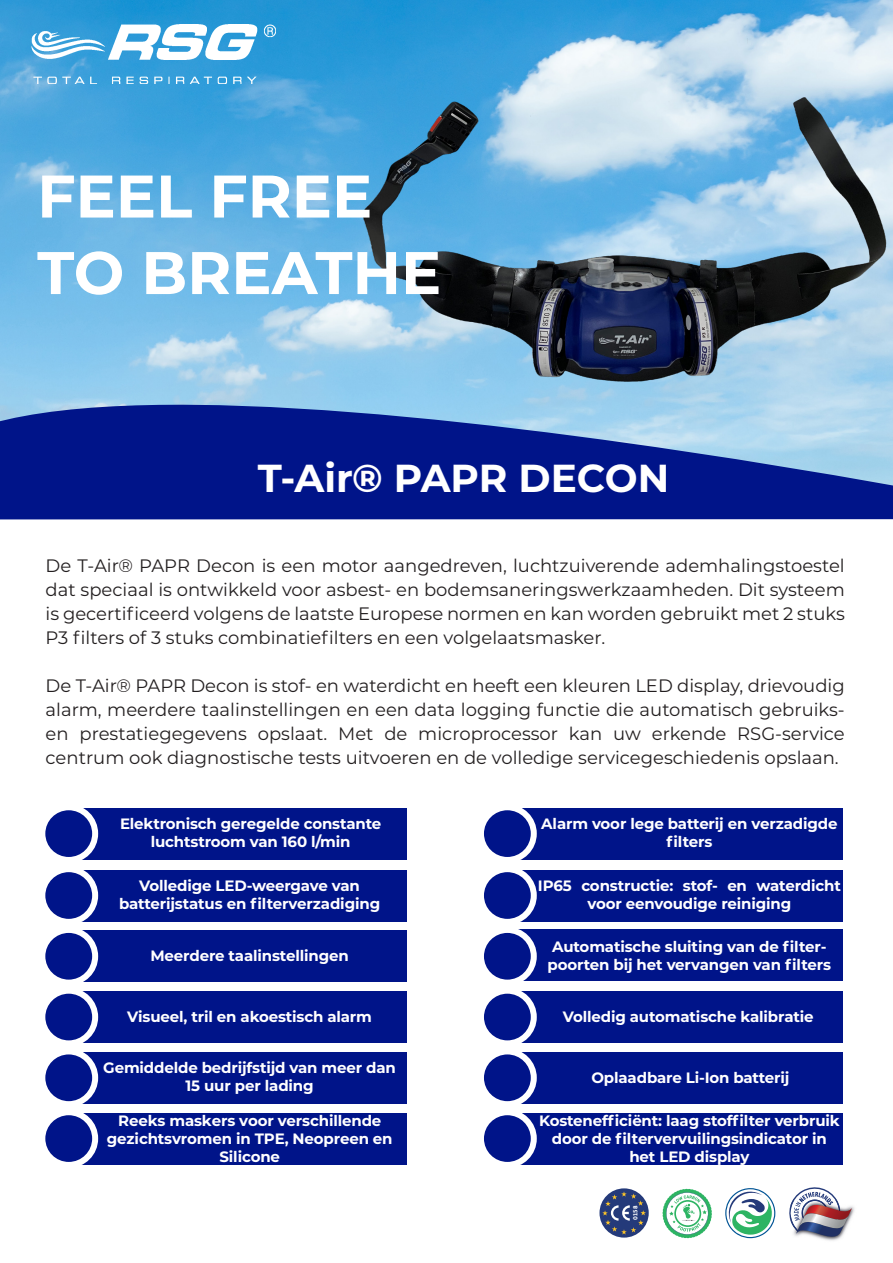
<style>
.page{position:relative;width:893px;height:1263px;background:#fff}
.page>*{position:absolute;margin:0;border:0;box-sizing:border-box;transform-origin:0 0}
._40_51_Bold_Left{font:700 60px/76.5px "Montserrat";color:#fff}
._10_16_Reg_Center{font:700 39px "Montserrat";color:#fff}
._10_16_Reg_Left{font:18px/24px "Montserrat";color:#231f20;text-align:justify}
._8_12_Reg_Left{font:700 15px/18px "Montserrat";letter-spacing:-.01em;color:#fff;text-align:center}
.t1{font:700 6.45px "Depot New";color:#fff}
</style>
<div class="page">
<img style="left:0;top:0;width:355px;height:261px">
<img style="left:355px;top:0;width:538px;height:261px">
<div style="left:73px;top:808px;width:333px;height:51px;background:#001489"></div>
<div style="left:73px;top:870px;width:333px;height:51px;background:#001489"></div>
<div style="left:73px;top:931px;width:333px;height:51px;background:#001489"></div>
<div style="left:73px;top:991px;width:333px;height:52px;background:#001489"></div>
<div style="left:73px;top:1052px;width:333px;height:51px;background:#001489"></div>
<div style="left:73px;top:1113px;width:333px;height:51px;background:#001489"></div>
<div style="left:42px;top:1112px;width:53px;height:53px;background:#001489;border-radius:50%"></div>
<div style="left:39px;top:1109px;width:59px;height:59px;border:6px solid #fff;border-radius:50%"></div>
<div style="left:42px;top:807px;width:53px;height:53px;background:#001489;border-radius:50%"></div>
<div style="left:39px;top:804px;width:59px;height:59px;border:6px solid #fff;border-radius:50%"></div>
<div style="left:509px;top:808px;width:334px;height:51px;background:#001489"></div>
<div style="left:481px;top:807px;width:53px;height:53px;background:#001489;border-radius:50%"></div>
<div style="left:478px;top:804px;width:59px;height:59px;border:6px solid #fff;border-radius:50%"></div>
<div style="left:509px;top:870px;width:334px;height:51px;background:#001489"></div>
<div style="left:509px;top:929px;width:334px;height:52px;background:#001489"></div>
<div style="left:509px;top:991px;width:334px;height:52px;background:#001489"></div>
<div style="left:42px;top:869px;width:53px;height:53px;background:#001489;border-radius:50%"></div>
<div style="left:39px;top:866px;width:59px;height:59px;border:6px solid #fff;border-radius:50%"></div>
<div style="left:42px;top:930px;width:53px;height:53px;background:#001489;border-radius:50%"></div>
<div style="left:39px;top:927px;width:59px;height:59px;border:6px solid #fff;border-radius:50%"></div>
<div style="left:42px;top:991px;width:53px;height:52px;background:#001489;border-radius:50%"></div>
<div style="left:39px;top:988px;width:59px;height:58px;border:6px solid #fff;border-radius:50%"></div>
<div style="left:42px;top:1051px;width:53px;height:53px;background:#001489;border-radius:50%"></div>
<div style="left:39px;top:1048px;width:59px;height:59px;border:6px solid #fff;border-radius:50%"></div>
<div style="left:481px;top:869px;width:53px;height:53px;background:#001489;border-radius:50%"></div>
<div style="left:478px;top:866px;width:59px;height:59px;border:6px solid #fff;border-radius:50%"></div>
<div style="left:481px;top:930px;width:53px;height:53px;background:#001489;border-radius:50%"></div>
<div style="left:478px;top:927px;width:59px;height:59px;border:6px solid #fff;border-radius:50%"></div>
<div style="left:481px;top:991px;width:53px;height:52px;background:#001489;border-radius:50%"></div>
<div style="left:478px;top:988px;width:59px;height:58px;border:6px solid #fff;border-radius:50%"></div>
<div style="left:509px;top:1052px;width:334px;height:51px;background:#001489"></div>
<div style="left:481px;top:1051px;width:53px;height:53px;background:#001489;border-radius:50%"></div>
<div style="left:478px;top:1048px;width:59px;height:59px;border:6px solid #fff;border-radius:50%"></div>
<div style="left:509px;top:1113px;width:334px;height:51px;background:#001489"></div>
<div style="left:481px;top:1112px;width:53px;height:53px;background:#001489;border-radius:50%"></div>
<div style="left:478px;top:1109px;width:59px;height:59px;border:6px solid #fff;border-radius:50%"></div>
<svg style="left:0;top:261px;width:893px;height:259px;background:#5173ad"></svg>
<svg style="left:725px;top:1188px;width:50px;height:50px"></svg>
<img style="left:828px;top:1206px;width:27px;height:35px">
<svg style="left:789px;top:1187px;width:63px;height:53px"></svg>
<svg style="left:662px;top:1189px;width:50px;height:49px"></svg>
<svg style="left:599px;top:1188px;width:50px;height:49px"></svg>
<svg style="left:602px;top:1191px;width:44px;height:43px;background:#505e88"></svg>
<img style="left:32px;top:25px;width:243px;height:58px">
<p class="_40_51_Bold_Left" style="left:37px;top:155px;width:406px">FEEL FREE<br>TO BREATHE</p>
<p class="_10_16_Reg_Center" style="left:258px;top:450px;width:413px">T-Air® PAPR DECON</p>
<p class="_10_16_Reg_Left" style="left:46px;top:553px;width:801px">De T-Air® PAPR Decon is een motor aangedreven, luchtzuiverende ademhalingstoestel dat speciaal is ontwikkeld voor asbest- en bodemsaneringswerkzaamheden. Dit systeem is gecertificeerd volgens de laatste Europese normen en kan worden gebruikt met 2 stuks P3 filters of 3 stuks combinatiefilters en een volgelaatsmasker.</p>
<p class="_10_16_Reg_Left" style="left:46px;top:673px;width:801px">De T-Air® PAPR Decon is stof- en waterdicht en heeft een kleuren LED display, drievoudig alarm, meerdere taalinstellingen en een data logging functie die automatisch gebruiks&shy;en prestatiegegevens opslaat. Met de microprocessor kan uw erkende RSG-service centrum ook diagnostische tests uitvoeren en de volledige servicegeschiedenis opslaan.</p>
<p class="_8_12_Reg_Left" style="left:120px;top:814px;width:263px">Elektronisch geregelde constante luchtstroom van 160 l/min</p>
<p class="_8_12_Reg_Left" style="left:139px;top:876px;width:222px">Volledige LED-weergave van</p>
<p class="_8_12_Reg_Left" style="left:119px;top:894px;width:263px">batterijstatus en filterverzadiging</p>
<p class="_8_12_Reg_Left" style="left:150px;top:946px;width:200px">Meerdere taalinstellingen</p>
<p class="_8_12_Reg_Left" style="left:127px;top:1007px;width:246px">Visueel, tril en akoestisch alarm</p>
<p class="_8_12_Reg_Left" style="left:103px;top:1058px;width:294px">Gemiddelde bedrijfstijd van meer dan<br>15 uur per lading</p>
<p class="_8_12_Reg_Left" style="left:107px;top:1111px;width:287px">Reeks maskers voor verschillende gezichtsvromen in TPE, Neopreen en<br>Silicone</p>
<p class="_8_12_Reg_Left" style="left:541px;top:814px;width:298px">Alarm voor lege batterij en verzadigde filters</p>
<p class="_8_12_Reg_Left" style="left:538px;top:876px;width:304px">IP65 constructie: stof- en waterdicht voor eenvoudige reiniging</p>
<p class="_8_12_Reg_Left" style="left:548px;top:936px;width:285px">Automatische sluiting van de filter&shy;poorten bij het vervangen van filters</p>
<p class="_8_12_Reg_Left" style="left:563px;top:1007px;width:252px">Volledig automatische kalibratie</p>
<p class="_8_12_Reg_Left" style="left:591px;top:1067px;width:200px">Oplaadbare Li-Ion batterij</p>
<p class="_8_12_Reg_Left" style="left:539px;top:1111px;width:302px">Kostenefficiënt: laag stoffilter verbruik door de filtervervuilingsindicator in het LED display</p>
<p class="t1" style="left:631px;top:1220px;width:16px;rotate:-90deg">0158</p>
</div>
